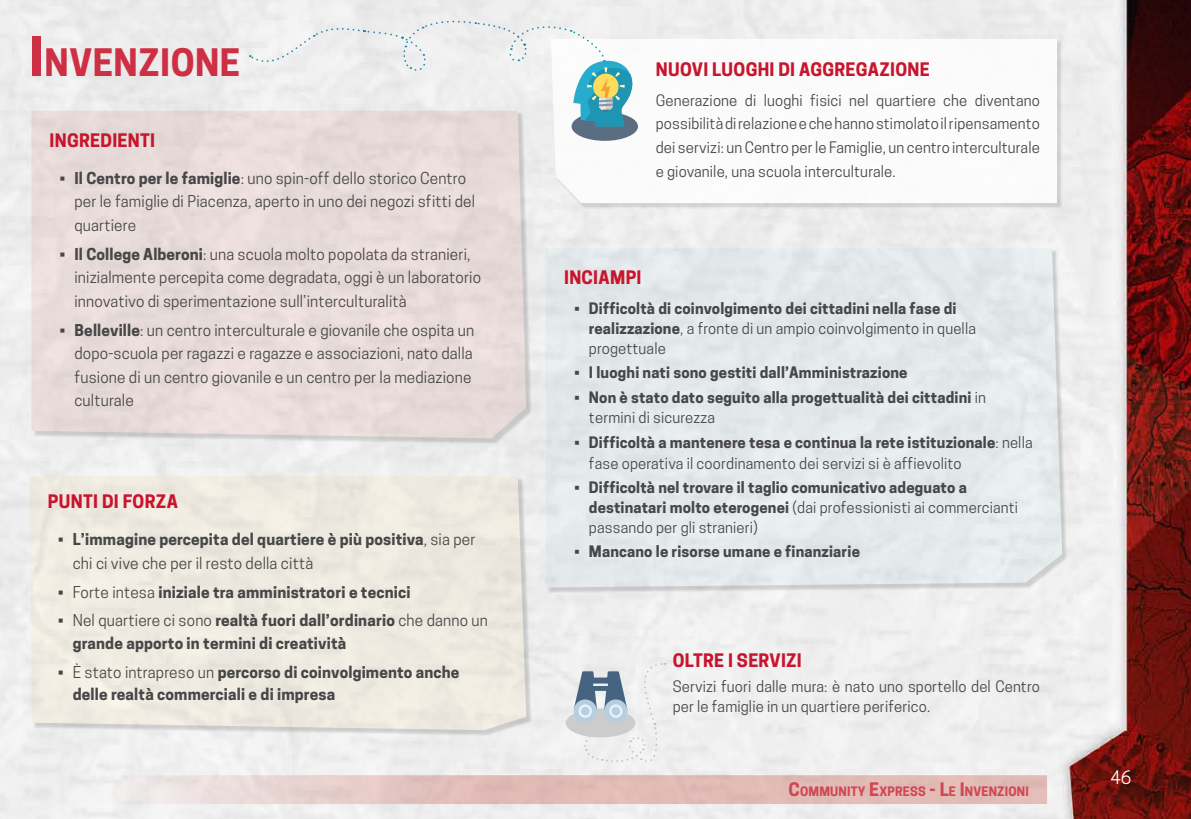
<style>
.page{position:relative;width:1191px;height:819px;background:#fff}
.page>*{position:absolute;margin:0;border:0;box-sizing:border-box;transform-origin:0 0}
.t1{font:700 35.52px "Cooper Hewitt";letter-spacing:.015em;color:#cd2f44}
.t2{font:700 17.5px "Cooper Hewitt";letter-spacing:.015em;color:#c8152d}
.t3{font:17.5px "Cooper Hewitt";color:#fff}
.t4{font:15.4px/23.6px "Cooper Hewitt";letter-spacing:.01em;color:#474747}
.t5{font:700 15.4px/22.8px "Cooper Hewitt";letter-spacing:.01em;color:#474747}
.t6{font:700 14.88px/20.1px "Cooper Hewitt";letter-spacing:.01em;color:#474747}
.t7{font:14.88px/23.6px "Cooper Hewitt";letter-spacing:.01em;color:#474747}
.t8{font:700 12.25px "Cooper Hewitt";letter-spacing:.015em;color:#d14752}
.s1{font-size:50.75px}
.s2{font-weight:700}
.s3{font-weight:400}
.s4{font-size:17.5px}
</style>
<div class="page">
<img style="left:0;top:0;width:1191px;height:819px">
<svg style="left:60px;top:775px;width:987px;height:29px;background:#e4c7c3"></svg>
<img style="left:0;top:28px;width:1px;height:747px">
<div style="left:552px;top:40px;width:510px;height:169px;background:#000;opacity:.15"></div>
<svg style="left:551px;top:39px;width:506px;height:164px"></svg>
<div style="left:33px;top:112px;width:498px;height:332px;background:#000;opacity:.15"></div>
<div style="left:31px;top:111px;width:495px;height:327px;background:#e8dcda"></div>
<div style="left:547px;top:250px;width:521px;height:343px;background:#000;opacity:.15"></div>
<div style="left:546px;top:248px;width:516px;height:339px;background:#e3e9eb"></div>
<div style="left:31px;top:477px;width:501px;height:258px;background:#000;opacity:.15"></div>
<div style="left:30px;top:476px;width:496px;height:254px;background:#eeeae0"></div>
<div style="left:566px;top:708px;width:69px;height:29px;background:#cdcccc;border-radius:50%"></div>
<svg style="left:572px;top:662px;width:93px;height:101px"></svg>
<div style="left:571px;top:112px;width:67px;height:29px;background:#5b6d80;border-radius:50%"></div>
<svg style="left:250px;top:21px;width:385px;height:105px"></svg>
<h1 class="t1" style="left:30px;top:42px;width:212px"><span class="s1">I</span> NVENZIONE</h1>
<p class="t2" style="left:50px;top:130px;width:107px">INGREDIENTI</p>
<p class="t4" style="left:74px;top:166px;width:402px;text-indent:-15px">• <span class="s2">Il Centro per le famiglie</span>: uno spin-off dello storico Centro per le famiglie di Piacenza, aperto in uno dei negozi sfitti del quartiere</p>
<p class="t4" style="left:74px;top:242px;width:408px;text-indent:-15px">• <span class="s2">Il College Alberoni</span>: una scuola molto popolata da stranieri, inizialmente percepita come degradata, oggi è un laboratorio innovativo di sperimentazione sull’interculturalità</p>
<p class="t4" style="left:74px;top:318px;width:401px;text-indent:-15px">• <span class="s2">Belleville</span>: un centro interculturale e giovanile che ospita un dopo-scuola per ragazzi e ragazze e associazioni, nato dalla fusione di un centro giovanile e un centro per la mediazione culturale</p>
<p class="t2" style="left:48px;top:491px;width:132px">PUNTI DI FORZA</p>
<p class="t5" style="left:73px;top:527px;width:404px;line-height:23.6px;text-indent:-15px"><span class="s3">•</span> L’immagine percepita del quartiere è più positiva<span class="s3">, sia per chi ci vive che per il resto della città</span></p>
<p class="t5" style="left:58px;top:580px;width:354px"><span class="s3">• Forte intesa</span> iniziale tra amministratori e tecnici</p>
<p class="t5" style="left:73px;top:609px;width:417px;text-indent:-15px"><span class="s3">• Nel quartiere ci sono</span> realtà fuori dall’ordinario <span class="s3">che danno un </span>grande apporto in termini di creatività</p>
<p class="t5" style="left:73px;top:660px;width:388px;text-indent:-15px"><span class="s3">• È stato intrapreso un</span> percorso di coinvolgimento anche delle realtà commerciali e di impresa</p>
<p class="t2" style="left:656px;top:59px;width:275px">NUOVI LUOGHI DI AGGREGAZIONE</p>
<p class="t7" style="left:656px;top:88px;width:386px;text-align:justify">Generazione di luoghi fisici nel quartiere che diventano possibilità di relazione e che hanno stimolato il ripensamento dei servizi: un Centro per le Famiglie, un centro interculturale e giovanile, una scuola interculturale.</p>
<p class="t2" style="left:564px;top:267px;width:79px">INCIAMPI</p>
<p class="t6" style="left:589px;top:298px;width:388px;text-indent:-15px"><span class="s3">•</span> Difficoltà di coinvolgimento dei cittadini nella fase di realizzazione<span class="s3">, a fronte di un ampio coinvolgimento in quella progettuale</span></p>
<p class="t6" style="left:574px;top:362px;width:335px"><span class="s3">•</span> I luoghi nati sono gestiti dall’Amministrazione</p>
<p class="t6" style="left:589px;top:387px;width:398px;text-indent:-15px"><span class="s3">•</span> Non è stato dato seguito alla progettualità dei cittadini <span class="s3">in termini di sicurezza</span></p>
<p class="t7" style="left:589px;top:433px;width:445px;line-height:20.1px;text-indent:-15px">• <span class="s2">Difficoltà a mantenere tesa e continua la rete istituzionale</span>: nella fase operativa il coordinamento dei servizi si è affievolito</p>
<p class="t6" style="left:589px;top:477px;width:430px;text-indent:-15px"><span class="s3">•</span> Difficoltà nel trovare il taglio comunicativo adeguato a destinatari molto eterogenei <span class="s3">(dai professionisti ai commercianti passando per gli stranieri)</span></p>
<p class="t6" style="left:574px;top:541px;width:287px"><span class="s3">•</span> Mancano le risorse umane e finanziarie</p>
<p class="t2" style="left:672px;top:649px;width:131px">OLTRE I SERVIZI</p>
<p class="t7" style="left:672px;top:676px;width:369px;line-height:20.1px">Servizi fuori dalle mura: è nato uno sportello del Centro per le famiglie in un quartiere periferico.</p>
<p class="t8" style="left:788px;top:784px;width:242px"><span class="s4">C</span>OMMUNITY <span class="s4">E</span>XPRESS <span class="s4">- L</span>E <span class="s4">I</span> NVENZIONI</p>
<p class="t3" style="left:1110px;top:767px;width:22px">46</p>
</div>
